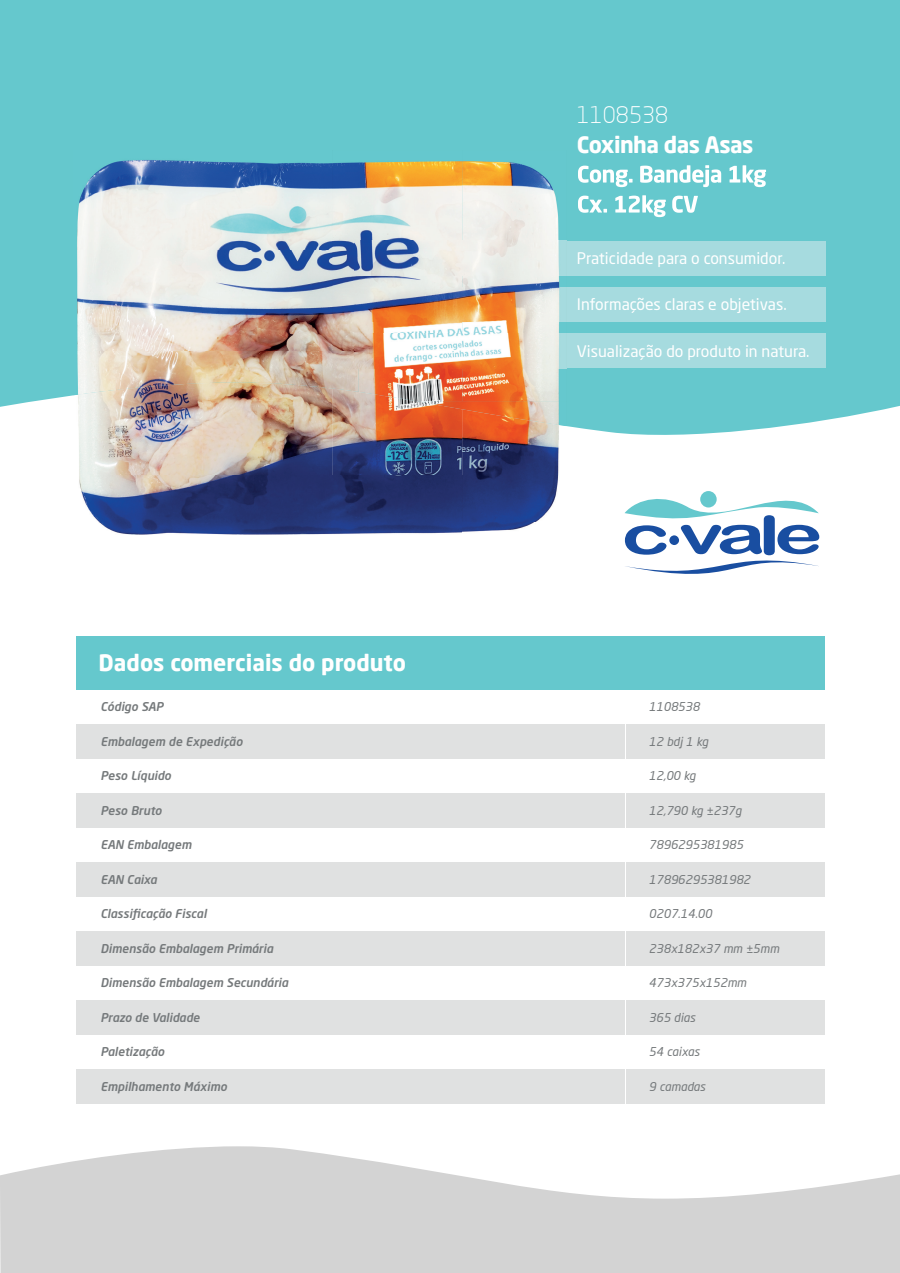
<style>
.page{position:relative;width:900px;height:1273px;background:#fff}
.page>*{position:absolute;margin:0;border:0;box-sizing:border-box;transform-origin:0 0}
.t1{font:700 22.5px "Neo Sans Pro";color:#fff}
.t2{font:700 22.5px "Neo Sans Pro";letter-spacing:-.025em;color:#fff}
.t3{font:300 22.5px "Neo Sans Pro";color:#fff}
.t4{font:15.75px "Neo Sans Std";color:#fff}
.t5{font:italic 500 12px "Neo Sans Std";color:#75797b}
.t6{font:italic 12px "Neo Sans Pro";color:#75797b}
</style>
<div class="page">
<div style="left:0;top:0;width:900px;height:435px;background:#65c8cd"></div>
<svg style="left:0;top:1146px;width:900px;height:127px;fill:#d3d3d3"></svg>
<svg style="left:625px;top:491px;width:194px;height:83px"></svg>
<div style="left:76px;top:636px;width:749px;height:53px;background:#65c8cd"></div>
<div style="left:626px;top:1069px;width:199px;height:34px;background:#e0e1e1"></div>
<div style="left:626px;top:1000px;width:199px;height:34px;background:#e0e1e1"></div>
<div style="left:626px;top:931px;width:199px;height:34px;background:#e0e1e1"></div>
<div style="left:626px;top:862px;width:199px;height:34px;background:#e0e1e1"></div>
<div style="left:626px;top:793px;width:199px;height:34px;background:#e0e1e1"></div>
<div style="left:626px;top:724px;width:199px;height:34px;background:#e0e1e1"></div>
<div style="left:76px;top:1069px;width:549px;height:34px;background:#e0e1e1"></div>
<div style="left:76px;top:1000px;width:549px;height:34px;background:#e0e1e1"></div>
<div style="left:76px;top:931px;width:549px;height:34px;background:#e0e1e1"></div>
<div style="left:76px;top:862px;width:549px;height:34px;background:#e0e1e1"></div>
<div style="left:76px;top:793px;width:549px;height:34px;background:#e0e1e1"></div>
<div style="left:76px;top:724px;width:549px;height:34px;background:#e0e1e1"></div>
<div style="left:566px;top:241px;width:260px;height:34px;background:#a6dbdf"></div>
<div style="left:566px;top:287px;width:260px;height:35px;background:#a6dbdf"></div>
<div style="left:566px;top:334px;width:260px;height:34px;background:#a6dbdf"></div>
<svg style="left:578px;top:165px;width:188px;height:22px"></svg>
<svg style="left:578px;top:195px;width:120px;height:22px"></svg>
<img style="left:73px;top:395px;width:259px;height:81px">
<img style="left:332px;top:395px;width:130px;height:81px">
<img style="left:462px;top:426px;width:104px;height:106px">
<img style="left:79px;top:476px;width:383px;height:59px">
<img style="left:73px;top:151px;width:389px;height:200px">
<img style="left:462px;top:151px;width:104px;height:250px">
<img style="left:73px;top:351px;width:285px;height:44px">
<img style="left:358px;top:368px;width:104px;height:33px">
<img style="left:415px;top:401px;width:151px;height:25px">
<img style="left:355px;top:241px;width:211px;height:34px">
<img style="left:355px;top:287px;width:211px;height:35px">
<img style="left:355px;top:334px;width:211px;height:34px">
<h1 class="t1" style="left:99px;top:648px;width:309px">Dados comerciais do produto</h1>
<p class="t5" style="left:100px;top:699px;width:64px">Código SAP</p>
<p class="t5" style="left:100px;top:734px;width:144px">Embalagem de Expedição</p>
<p class="t5" style="left:100px;top:768px;width:72px">Peso Líquido</p>
<p class="t5" style="left:100px;top:803px;width:63px">Peso Bruto</p>
<p class="t5" style="left:100px;top:837px;width:93px">EAN Embalagem</p>
<p class="t5" style="left:100px;top:872px;width:58px">EAN Caixa</p>
<p class="t5" style="left:100px;top:906px;width:108px">Classificação Fiscal</p>
<p class="t5" style="left:100px;top:941px;width:174px">Dimensão Embalagem Primária</p>
<p class="t5" style="left:100px;top:975px;width:189px">Dimensão Embalagem Secundária</p>
<p class="t5" style="left:100px;top:1010px;width:101px">Prazo de Validade</p>
<p class="t5" style="left:100px;top:1044px;width:65px">Paletização</p>
<p class="t5" style="left:100px;top:1079px;width:128px">Empilhamento Máximo</p>
<h1 class="t3" style="left:577px;top:100px;width:93px">1108538</h1>
<h1 class="t2" style="left:577px;top:130px;width:178px">Coxinha das Asas</h1>
<h2 class="t4" style="left:577px;top:249px;width:210px">Praticidade para o consumidor.</h2>
<h2 class="t4" style="left:577px;top:295px;width:211px">Informações claras e objetivas.</h2>
<h2 class="t4" style="left:577px;top:342px;width:234px">Visualização do produto in natura.</h2>
<p class="t6" style="left:649px;top:699px;width:52px">1108538</p>
<p class="t6" style="left:649px;top:734px;width:61px">12 bdj 1 kg</p>
<p class="t6" style="left:649px;top:768px;width:48px">12,00 kg</p>
<p class="t6" style="left:649px;top:803px;width:94px">12,790 kg ±237g</p>
<p class="t6" style="left:649px;top:837px;width:96px">7896295381985</p>
<p class="t6" style="left:649px;top:872px;width:103px">17896295381982</p>
<p class="t6" style="left:649px;top:906px;width:65px">0207.14.00</p>
<p class="t6" style="left:649px;top:941px;width:132px">238x182x37 mm ±5mm</p>
<p class="t6" style="left:649px;top:975px;width:99px">473x375x152mm</p>
<p class="t6" style="left:649px;top:1010px;width:48px">365 dias</p>
<p class="t6" style="left:649px;top:1044px;width:52px">54 caixas</p>
<p class="t6" style="left:649px;top:1079px;width:58px">9 camadas</p>
</div>
